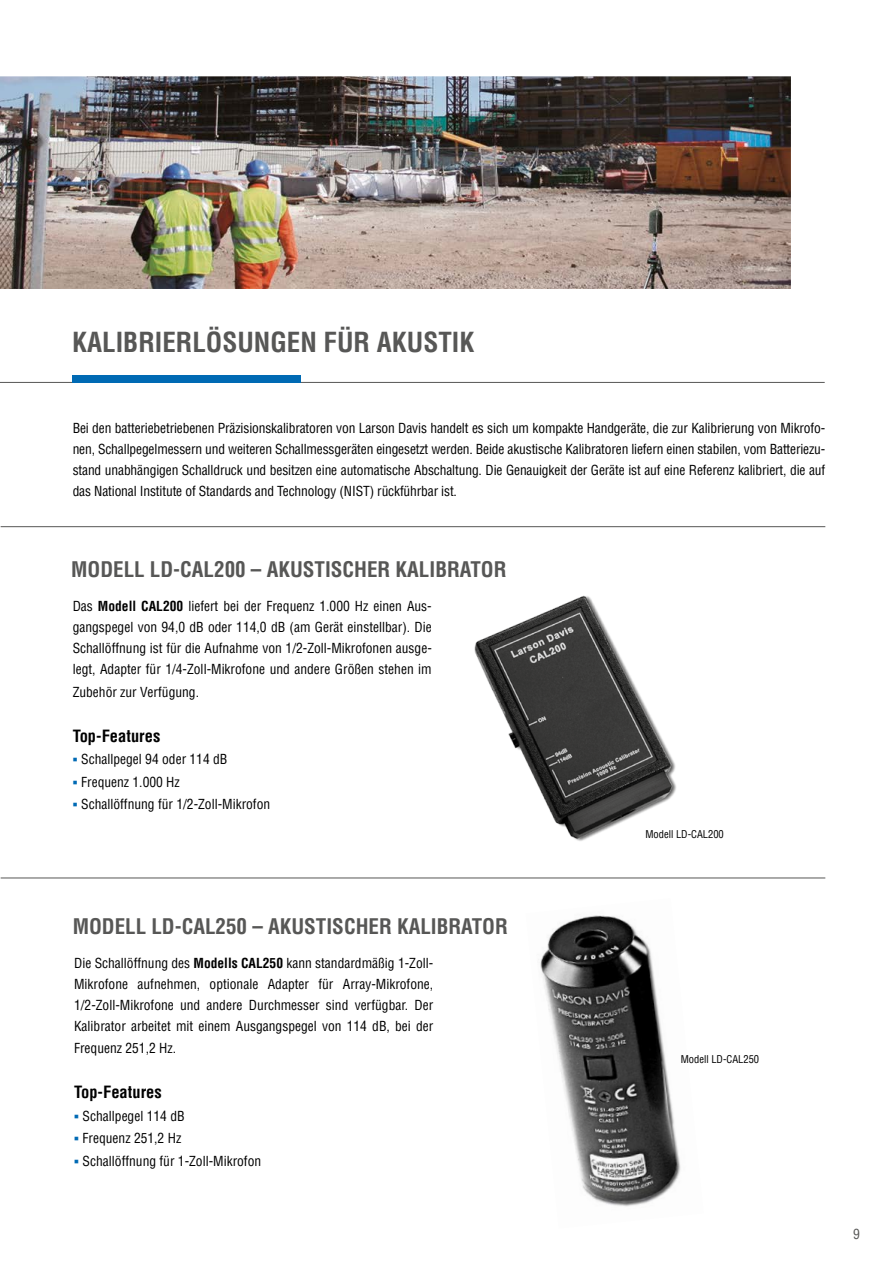
<style>
.page{position:relative;width:893px;height:1263px;background:#fff}
.page>*{position:absolute;margin:0;border:0;box-sizing:border-box;transform-origin:0 0}
.t1{font:700 condensed 27px "Helvetica LT Pro";color:#575756}
.t2{font:700 condensed 21px "Helvetica LT Pro";color:#575756}
.t3{font:700 condensed 16.5px "Helvetica LT Pro";color:#000}
.t4{font:condensed 13.5px/21px "Helvetica LT Pro";color:#000;text-align:justify}
.t5{font:condensed 13.5px "Helvetica LT Pro";color:#575756}
.t6{font:condensed 10.5px "Helvetica LT Pro";color:#000}
.s1{font-weight:700}
.s2{font-family:"Arial";font-weight:700;font-stretch:normal;color:#006ab4}
</style>
<div class="page">
<img style="left:474px;top:595px;width:202px;height:246px">
<img style="left:540px;top:915px;width:141px;height:292px">
<img style="left:0;top:76px;width:791px;height:213px">
<hr style="left:0;top:382px;width:825px;height:1px;background:#575756">
<div style="left:72px;top:375px;width:229px;height:8px;background:#006ab4"></div>
<hr style="left:1px;top:526px;width:824px;height:1px;background:#575756">
<hr style="left:1px;top:878px;width:824px;height:1px;background:#575756">
<h1 class="t1" style="left:72px;top:325px;width:404px">KALIBRIERLÖSUNGEN FÜR AKUSTIK</h1>
<p class="t4" style="left:73px;top:418px;width:754px">Bei den batteriebetriebenen Präzisionskalibratoren von Larson Davis handelt es sich um kompakte Handgeräte, die zur Kalibrierung von Mikrofo&shy;nen, Schallpegelmessern und weiteren Schallmessgeräten eingesetzt werden. Beide akustische Kalibratoren liefern einen stabilen, vom Batteriezu&shy;stand unabhängigen Schalldruck und besitzen eine automatische Abschaltung. Die Genauigkeit der Geräte ist auf eine Referenz kalibriert, die auf das National Institute of Standards and Technology (NIST) rückführbar ist.</p>
<h2 class="t2" style="left:71px;top:556px;width:437px">MODELL LD-CAL200 – AKUSTISCHER KALIBRATOR</h2>
<p class="t4" style="left:73px;top:596px;width:361px">Das <span class="s1">Modell CAL200</span> liefert bei der Frequenz 1.000 Hz einen Aus&shy;gangspegel von 94,0 dB oder 114,0 dB (am Gerät einstellbar). Die Schallöffnung ist für die Aufnahme von 1/2-Zoll-Mikrofonen ausge&shy;legt, Adapter für 1/4-Zoll-Mikrofone und andere Größen stehen im</p>
<p class="t4" style="left:73px;top:681px;width:128px">Zubehör zur Verfügung.</p>
<p class="t3" style="left:73px;top:725px;width:89px">Top-Features</p>
<p class="t4" style="left:73px;top:749px;width:156px"><span class="s2">▪</span> Schallpegel 94 oder 114 dB</p>
<p class="t4" style="left:73px;top:771px;width:109px"><span class="s2">▪</span> Frequenz 1.000 Hz</p>
<p class="t4" style="left:73px;top:794px;width:199px"><span class="s2">▪</span> Schallöffnung für 1/2-Zoll-Mikrofon</p>
<p class="t6" style="left:645px;top:828px;width:80px">Modell LD-CAL200</p>
<h2 class="t2" style="left:73px;top:912px;width:437px">MODELL LD-CAL250 – AKUSTISCHER KALIBRATOR</h2>
<p class="t4" style="left:74px;top:952px;width:361px">Die Schallöffnung des <span class="s1">Modells CAL250</span> kann standardmäßig 1-Zoll-Mikrofone aufnehmen, optionale Adapter für Array-Mikrofone, 1/2-Zoll-Mikrofone und andere Durchmesser sind verfügbar. Der Kalibrator arbeitet mit einem Ausgangspegel von 114 dB, bei der</p>
<p class="t4" style="left:74px;top:1038px;width:103px">Frequenz 251,2 Hz.</p>
<p class="t3" style="left:74px;top:1081px;width:89px">Top-Features</p>
<p class="t4" style="left:74px;top:1105px;width:112px"><span class="s2">▪</span> Schallpegel 114 dB</p>
<p class="t4" style="left:74px;top:1128px;width:109px"><span class="s2">▪</span> Frequenz 251,2 Hz</p>
<p class="t4" style="left:74px;top:1150px;width:189px"><span class="s2">▪</span> Schallöffnung für 1-Zoll-Mikrofon</p>
<p class="t6" style="left:681px;top:1053px;width:80px">Modell LD-CAL250</p>
<p class="t5" style="left:853px;top:1225px;width:8px">9</p>
</div>
